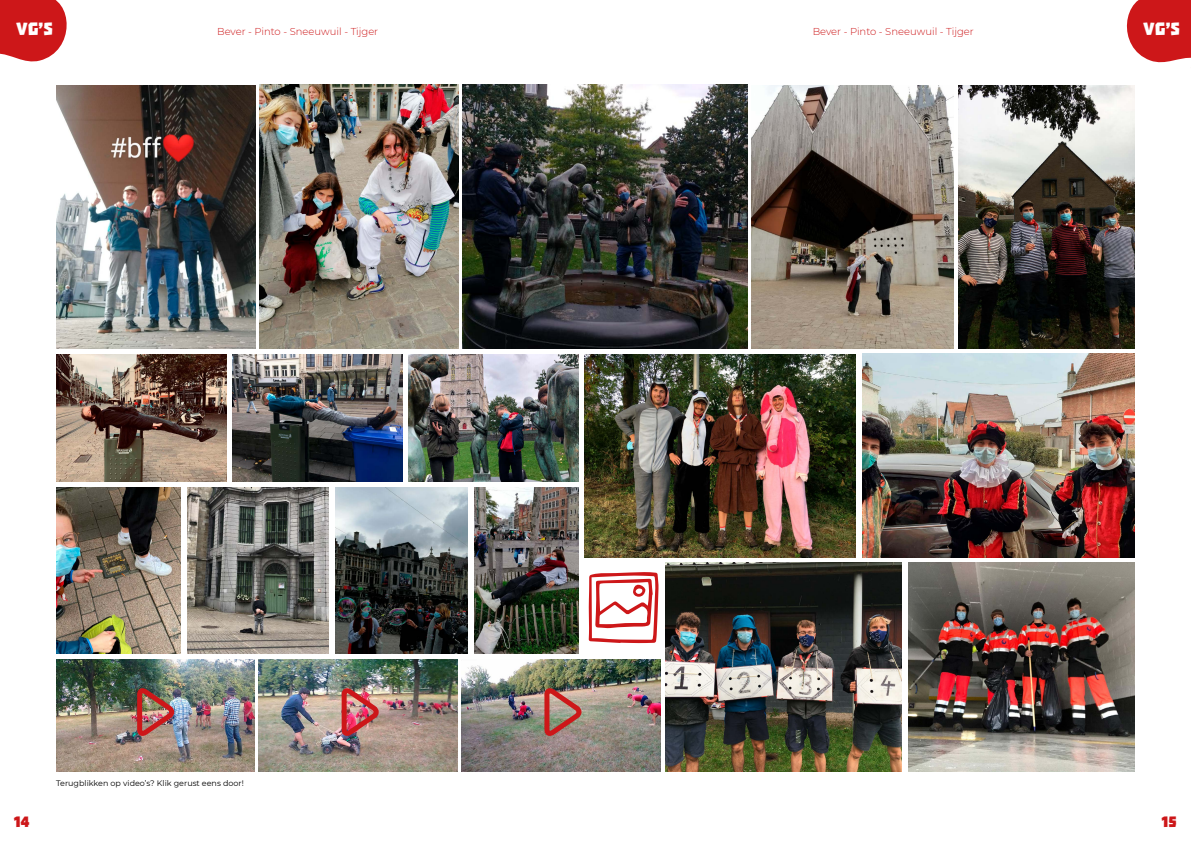
<style>
.page{position:relative;width:1191px;height:842px;background:#fff}
.page>*{position:absolute;margin:0;border:0;box-sizing:border-box;transform-origin:0 0}
.t1{font:20px "Troika";color:#fff}
.t2{font:17px "Troika";color:#cd1719}
.t3{font:300 10px "Montserrat";color:#cd1719}
.t4{font:8px "Montserrat";color:#000}
</style>
<div class="page">
<svg style="left:1126px;top:0;width:65px;height:63px"></svg>
<svg style="left:0;top:0;width:67px;height:62px"></svg>
<img style="left:57px;top:85px;width:199px;height:264px">
<img style="left:57px;top:355px;width:169px;height:127px">
<img style="left:233px;top:355px;width:169px;height:127px">
<img style="left:408px;top:355px;width:170px;height:127px">
<img style="left:57px;top:488px;width:123px;height:165px">
<img style="left:259px;top:85px;width:199px;height:264px">
<img style="left:462px;top:85px;width:285px;height:264px">
<img style="left:187px;top:488px;width:142px;height:165px">
<img style="left:909px;top:563px;width:225px;height:208px">
<img style="left:751px;top:85px;width:202px;height:264px">
<img style="left:336px;top:488px;width:131px;height:165px">
<img style="left:474px;top:488px;width:104px;height:165px">
<img style="left:584px;top:355px;width:271px;height:203px">
<img style="left:666px;top:563px;width:236px;height:208px">
<img style="left:958px;top:85px;width:176px;height:263px">
<img style="left:862px;top:354px;width:272px;height:203px">
<img style="left:258px;top:660px;width:199px;height:111px">
<img style="left:339px;top:684px;width:43px;height:54px">
<img style="left:461px;top:660px;width:199px;height:111px">
<img style="left:542px;top:684px;width:43px;height:54px">
<img style="left:57px;top:660px;width:198px;height:111px">
<img style="left:135px;top:684px;width:43px;height:54px">
<svg style="left:588px;top:572px;width:70px;height:71px"></svg>
<h1 class="t1" style="left:16px;top:17px;width:38px">VG’S</h1>
<p class="t3" style="left:217px;top:25px;width:162px">Bever - Pinto - Sneeuwuil - Tijger</p>
<p class="t3" style="left:812px;top:25px;width:162px">Bever - Pinto - Sneeuwuil - Tijger</p>
<h1 class="t1" style="left:1143px;top:18px;width:38px">VG’S</h1>
<p class="t4" style="left:56px;top:777px;width:189px">Terugblikken op video’s? Klik gerust eens door!</p>
<h2 class="t2" style="left:14px;top:812px;width:17px">14</h2>
<h2 class="t2" style="left:1161px;top:812px;width:17px">15</h2>
</div>
